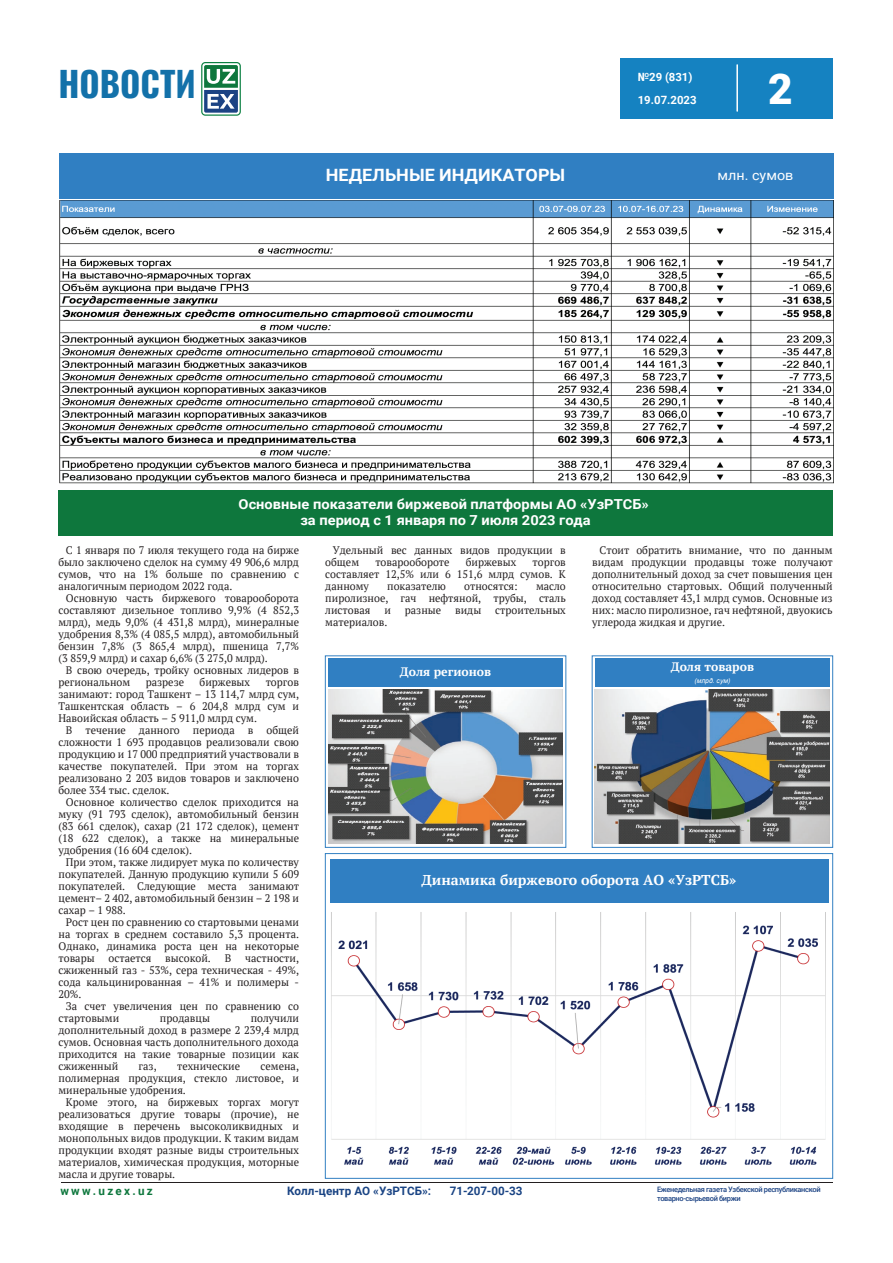
<style>
.page{position:relative;width:893px;height:1263px;background:#fff}
.page>*{position:absolute;margin:0;border:0;box-sizing:border-box;transform-origin:0 0}
.t1{font:900 42.45px "Roboto";color:#fff}
.t2{font:700 34.65px "Oswald";color:#1371a9}
.t3{font:700 16.95px "Roboto";color:#fff;scale:1.06 1}
.t4{font:700 14.25px "PT Serif";color:#fff}
.t5{font:700 13.8px/16.5px "Roboto";color:#fff;text-align:center;scale:1.06 1}
.t6{font:13.5px "Roboto";color:#fff;scale:1.06 1}
.t7{font:700 12.15px "PT Serif";color:#fff}
.t8{font:700 11.7px "Roboto";color:#1a4484}
.t9{font:700 11.7px "Roboto";letter-spacing:.195em;color:#0e773d}
.t10{font:700 11.4px "Roboto";color:#fff}
.t11{font:10.95px/12px "PT Serif";color:#231f20;text-align:justify}
.t12{font:500 7.35px/8.9px "Roboto";letter-spacing:-.045em;color:#1c4384}
.t13{font:italic 6.75px "Arial";color:#fff}
</style>
<div class="page">
<div style="left:592px;top:655px;width:241px;height:193px;border:1px solid #3280c2"></div>
<hr style="left:61px;top:1182px;width:772px;height:1px;background:#231f20">
<div style="left:59px;top:154px;width:775px;height:45px;background:#307fc2"></div>
<div style="left:58px;top:490px;width:775px;height:45px;background:#0e773d"></div>
<div style="left:325px;top:853px;width:508px;height:326px;border:1px solid #3280c2"></div>
<div style="left:330px;top:859px;width:498px;height:44px;background:#307fc2"></div>
<div style="left:325px;top:655px;width:241px;height:193px;border:1px solid #3280c2"></div>
<div style="left:328px;top:658px;width:235px;height:29px;background:#307fc2"></div>
<div style="left:595px;top:658px;width:235px;height:29px;background:#307fc2"></div>
<div style="left:620px;top:59px;width:213px;height:60px;background:#1582c1"></div>
<svg style="left:201px;top:62px;width:40px;height:54px"></svg>
<div style="left:202px;top:63px;width:38px;height:51px;background:#fff;border-radius:3px"></div>
<svg style="left:204px;top:65px;width:34px;height:48px"></svg>
<hr style="left:736px;top:65px;width:2px;height:46px;background:#fff">
<img style="left:59px;top:201px;width:774px;height:282px">
<img style="left:331px;top:912px;width:495px;height:253px">
<img style="left:328px;top:689px;width:235px;height:154px">
<img style="left:595px;top:689px;width:234px;height:155px">
<h2 class="t2" style="left:58px;top:53px;width:139px">НОВОСТИ</h2>
<p class="t10" style="left:638px;top:69px;width:56px">№29 (831)</p>
<p class="t10" style="left:638px;top:92px;width:60px">19.07.2023</p>
<h1 class="t1" style="left:768px;top:59px;width:26px">2</h1>
<h3 class="t3" style="left:326px;top:163px;width:227px">НЕДЕЛЬНЫЕ ИНДИКАТОРЫ</h3>
<p class="t6" style="left:718px;top:166px;width:73px">млн. сумов</p>
<p class="t5" style="left:239px;top:495px;width:388px">Основные показатели биржевой платформы АО «УзРТСБ» за период c 1 января по 7 июля 2023 года</p>
<p class="t11" style="left:58px;top:544px;width:242px;text-indent:7px">С 1 января по 7 июля текущего года на бирже было заключено сделок на сумму 49 906,6 млрд сумов, что на 1% больше по сравнению с аналогичным периодом 2022 года.</p>
<p class="t11" style="left:58px;top:592px;width:242px;text-indent:7px">Основную часть биржевого товарооборота составляют дизельное топливо 9,9% (4 852,3 млрд), медь 9,0% (4 431,8 млрд), минералные удобрения 8,3% (4 085,5 млрд), автомобильный бензин 7,8% (3 865,4 млрд), пшеница 7,7% (3 859,9 млрд) и сахар 6,6% (3 275,0 млрд).</p>
<p class="t11" style="left:58px;top:664px;width:242px;text-indent:7px">В свою очередь, тройку основных лидеров в региональном</p>
<p class="t11" style="left:592px;top:544px;width:242px;text-indent:7px">Стоит обратить внимание, что по данным видам продукции продавцы тоже получают дополнительный доход за счет повышения цен относительно стартовых. Общий полученный доход составляет 43,1 млрд сумов. Основные из них: масло пиролизное, гач нефтяной, двуокись углерода жидкая и другие.</p>
<p class="t11" style="left:325px;top:544px;width:242px;text-indent:7px">Удельный вес данных видов продукции в общем</p>
<p class="t11" style="left:375px;top:556px;width:76px">товарообороте</p>
<p class="t11" style="left:466px;top:556px;width:52px">биржевых</p>
<p class="t11" style="left:325px;top:556px;width:242px;text-indent:207px">торгов составляет 12,5% или 6 151,6 млрд сумов. К данному</p>
<p class="t11" style="left:325px;top:580px;width:242px;text-indent:211px">масло пиролизное, гач нефтяной, трубы, сталь листовая</p>
<p class="t11" style="left:387px;top:580px;width:60px">показателю</p>
<p class="t11" style="left:464px;top:580px;width:55px">относятся:</p>
<p class="t11" style="left:384px;top:604px;width:8px">и</p>
<p class="t11" style="left:405px;top:604px;width:38px">разные</p>
<p class="t11" style="left:455px;top:604px;width:28px">виды</p>
<p class="t11" style="left:495px;top:604px;width:72px">строительных</p>
<p class="t11" style="left:325px;top:616px;width:64px">материалов.</p>
<p class="t7" style="left:400px;top:664px;width:93px">Доля регионов</p>
<p class="t7" style="left:671px;top:659px;width:85px">Доля товаров</p>
<p class="t13" style="left:694px;top:676px;width:37px">(млрд. сум)</p>
<p class="t11" style="left:146px;top:676px;width:40px">разрезе</p>
<p class="t11" style="left:200px;top:676px;width:52px">биржевых</p>
<p class="t11" style="left:58px;top:676px;width:242px;text-indent:207px">торгов занимают: город Ташкент – 13 114,7 млрд сум, Ташкентская область – 6 204,8 млрд сум и Навоийская область – 5 911,0 млрд сум.</p>
<p class="t11" style="left:58px;top:724px;width:242px;text-indent:7px">В течение данного периода в общей сложности 1 693 продавцов реализовали свою продукцию и 17 000 предприятий участвовали в качестве покупателей. При этом на торгах реализовано 2 203 видов товаров и заключено более 334 тыс. сделок.</p>
<p class="t11" style="left:58px;top:796px;width:242px;text-indent:7px">Основное количество сделок приходится на муку (91 793 сделок), автомобильный бензин (83 661 сделок), сахар (21 172 сделок), цемент (18 622 сделок), а также на минеральные удобрения (16 604 сделок).</p>
<p class="t11" style="left:58px;top:856px;width:242px;text-indent:7px">При этом, также лидирует мука по количеству покупателей. Данную продукцию купили 5 609 покупателей. Следующие места занимают цемент– 2 402, автомобильный бензин – 2 198 и сахар – 1 988.</p>
<p class="t11" style="left:58px;top:916px;width:242px;text-indent:7px">Рост цен по сравнению со стартовыми ценами на торгах в среднем составило 5,3 процента.<br>Однако, динамика роста цен на некоторые товары</p>
<h3 class="t4" style="left:422px;top:870px;width:316px">Динамика биржевого оборота АО «УзРТСБ»</h3>
<p class="t11" style="left:109px;top:952px;width:44px">остается</p>
<p class="t11" style="left:165px;top:952px;width:47px">высокой.</p>
<p class="t11" style="left:225px;top:952px;width:8px">В</p>
<p class="t11" style="left:58px;top:952px;width:242px;text-indent:187px">частности, сжиженный газ - 53%, сера техническая - 49%, сода кальцинированная – 41% и полимеры - 20%.</p>
<p class="t11" style="left:58px;top:1000px;width:242px;text-indent:7px">За счет увеличения цен по сравнению со стартовыми</p>
<p class="t11" style="left:58px;top:1012px;width:242px;text-indent:192px">получили дополнительный доход в размере 2 239,4 млрд сумов. Основная часть дополнительного дохода приходится на такие товарные позиции как сжиженный</p>
<p class="t11" style="left:160px;top:1012px;width:52px">продавцы</p>
<p class="t11" style="left:58px;top:1060px;width:242px;text-indent:202px">семена, полимерная продукция, стекло листовое, и минеральные удобрения.</p>
<p class="t11" style="left:58px;top:1096px;width:242px;text-indent:7px">Кроме этого, на биржевых торгах могут реализоваться другие товары (прочие), не входящие в перечень высоколиквидных и монопольных видов продукции. К таким видам продукции входят разные виды строительных материалов, химическая продукция, моторные масла и другие товары.</p>
<p class="t11" style="left:139px;top:1060px;width:20px">газ,</p>
<p class="t11" style="left:177px;top:1060px;width:65px">технические</p>
<p class="t9" style="left:60px;top:1183px;width:94px">www.uzex.uz</p>
<p class="t8" style="left:287px;top:1183px;width:146px">Колл-центр АО «УзРТСБ»:</p>
<p class="t8" style="left:450px;top:1183px;width:74px">71-207-00-33</p>
<p class="t12" style="left:657px;top:1184px;width:165px">Еженедельная газета Узбекской республиканской товарно-сырьевой биржи</p>
</div>
